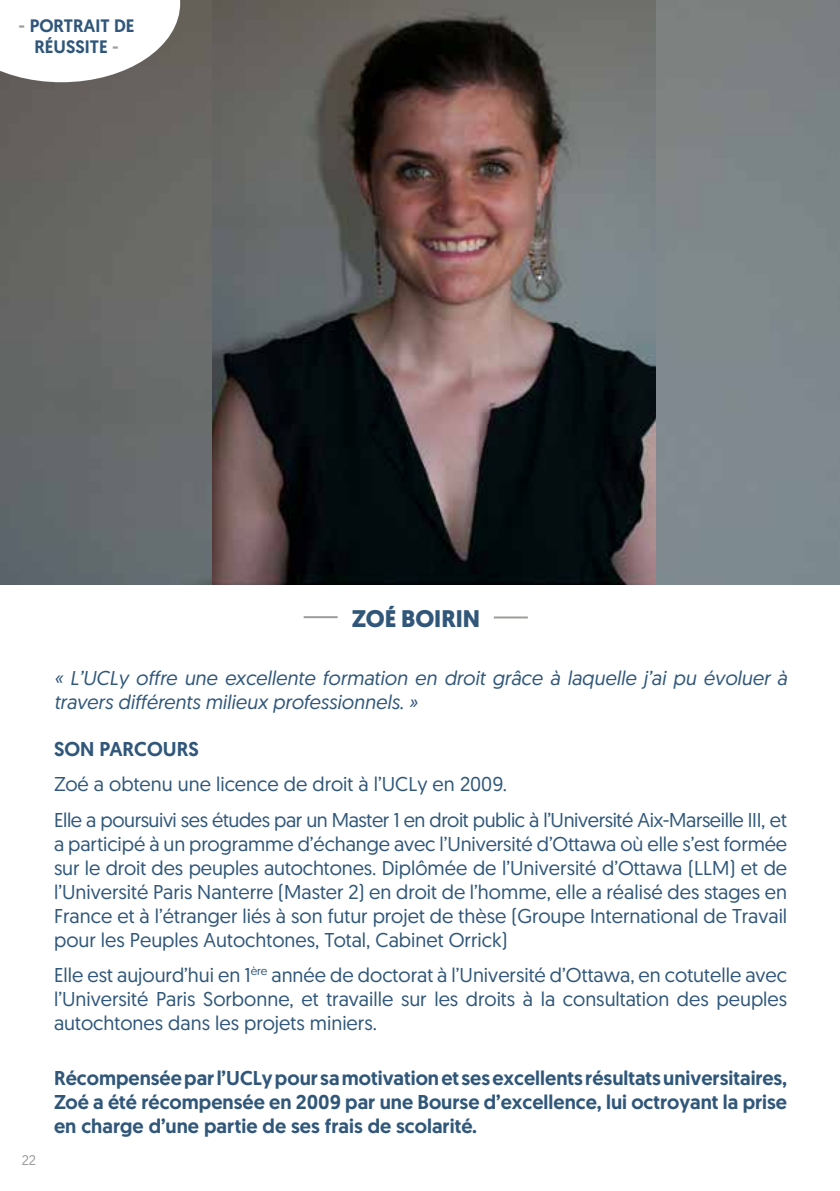
<style>
.page{position:relative;width:840px;height:1191px;background:#fff}
.page>*{position:absolute;margin:0;border:0;box-sizing:border-box;transform-origin:0 0}
.t1{font:700 24px "Geomanist";color:#30577a}
.t2{font:20px/24px "Geomanist";color:#30577a;text-align:justify}
.t3{font:500 20px/24px "Geomanist";color:#30577a;text-align:justify}
.t4{font:20px/35.4px "Geomanist";letter-spacing:-.02em;color:#30577a}
.t5{font:italic 20px/24px "Geomanist";color:#30577a}
.t6{font:500 18px/21.6px "Geomanist";color:#30577a;text-align:center}
.t7{font:14px "Geomanist";color:#9d9d9c}
.s1{color:#9d9d9c}
</style>
<div class="page">
<img style="left:0;top:0;width:839px;height:584px">
<hr style="left:303px;top:616px;width:34px;height:2px;background:#9d9d9c">
<hr style="left:493px;top:616px;width:34px;height:2px;background:#9d9d9c">
<svg style="left:0;top:0;width:180px;height:82px"></svg>
<p class="t6" style="left:19px;top:14px;width:117px"><span class="s1">-</span> PORTRAIT DE<br>RÉUSSITE <span class="s1">-</span></p>
<p class="t1" style="left:351px;top:602px;width:130px">ZOÉ BOIRIN</p>
<p class="t5" style="left:54px;top:665px;width:734px">« L’UCLy offre une excellente formation en droit grâce à laquelle j’ai pu évoluer à travers différents milieux professionnels. »</p>
<p class="t7" style="left:22px;top:1151px;width:16px">22</p>
<p class="t3" style="left:54px;top:737px;width:146px">SON PARCOURS</p>
<p class="t4" style="left:54px;top:766px;width:734px">Zoé a obtenu une licence de droit à l’UCLy en 2009.<br>Elle a poursuivi ses études par un Master 1 en droit public à l’Université Aix-Marseille III, et</p>
<p class="t2" style="left:54px;top:831px;width:734px">a participé à un programme d’échange avec l’Université d’Ottawa où elle s’est formée sur le droit des peuples autochtones. Diplômée de l’Université d’Ottawa (LLM) et de l’Université Paris Nanterre (Master 2) en droit de l’homme, elle a réalisé des stages en France et à l’étranger liés à son futur projet de thèse (Groupe International de Travail pour les Peuples Autochtones, Total, Cabinet Orrick)</p>
<p class="t2" style="left:54px;top:962px;width:734px">Elle est aujourd’hui en 1<sup>ère</sup> année de doctorat à l’Université d’Ottawa, en cotutelle avec l’Université Paris Sorbonne, et travaille sur les droits à la consultation des peuples autochtones dans les projets miniers.</p>
<p class="t3" style="left:54px;top:1065px;width:734px">Récompensée par l’UCLy pour sa motivation et ses excellents résultats universitaires, Zoé a été récompensée en 2009 par une Bourse d’excellence, lui octroyant la prise en charge d’une partie de ses frais de scolarité.</p>
</div>
